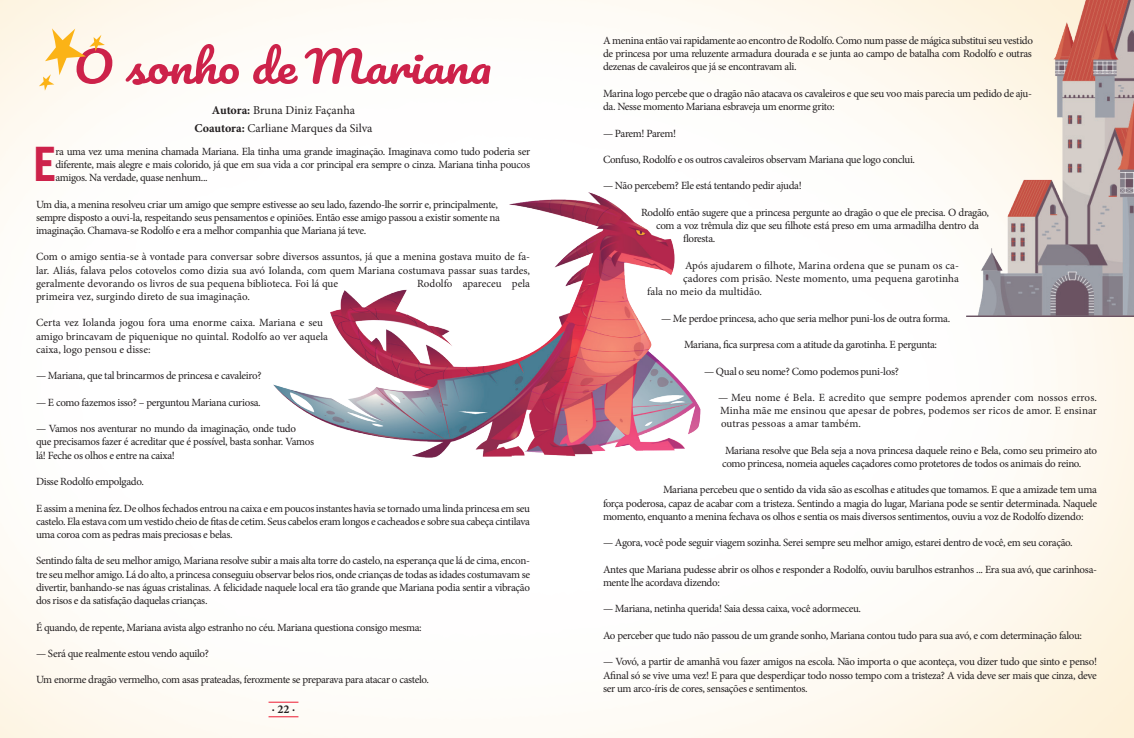
<style>
.page{position:relative;width:1134px;height:738px;background:#fff}
.page>*{position:absolute;margin:0;border:0;box-sizing:border-box;transform-origin:0 0}
.t1{font:700 47.6px "Trade Gothic LT Std";color:#cd224a}
.t2{font:12px "Minion Pro";color:#231f20}
.t3{font:700 12px "Minion Pro";color:#231f20}
.t4{font:11px/13.2px "Minion Pro";letter-spacing:-.03em;color:#231f20;text-align:justify}
.t5{font:11px/13.2px "Minion Pro";color:#231f20}
.t6{font:11px "Minion Pro";letter-spacing:.005em;color:#231f20}
.t7{font:11px "Minion Pro";letter-spacing:.01em;color:#231f20}
.s1{font-weight:700}
</style>
<div class="page">
<img style="left:0;top:0;width:1134px;height:737px">
<img style="left:273px;top:192px;width:434px;height:274px">
<svg style="left:126px;top:44px;width:113px;height:41px"></svg>
<svg style="left:253px;top:44px;width:45px;height:40px"></svg>
<svg style="left:305px;top:48px;width:185px;height:36px"></svg>
<svg style="left:39px;top:28px;width:73px;height:63px"></svg>
<img style="left:966px;top:0;width:168px;height:316px">
<svg style="left:269px;top:716px;width:29px;height:1px"></svg>
<svg style="left:269px;top:701px;width:29px;height:1px"></svg>
<p class="t2" style="left:212px;top:102px;width:144px"><span class="s1">Autora:</span> Bruna Diniz Façanha</p>
<p class="t2" style="left:194px;top:120px;width:180px"><span class="s1">Coautora:</span> Carliane Marques da Silva</p>
<p class="t1" style="left:33px;top:135px;width:25px">E</p>
<p class="t4" style="left:55px;top:144px;width:476px">ra uma vez uma menina chamada Mariana. Ela tinha uma grande imaginação. Imaginava como tudo poderia ser diferente, mais alegre e mais colorido, já que em sua vida a cor principal era sempre o cinza. Mariana tinha poucos amigos. Na verdade, quase nenhum...</p>
<p class="t4" style="left:36px;top:197px;width:466px;text-align:left">Um dia, a menina resolveu criar um amigo que sempre estivesse ao seu lado, fazendo-lhe sorrir e, principalmente, sempre disposto a ouvi-la, respeitando seus pensamentos e opiniões. Então esse amigo passou a existir somente na imaginação. Chamava-se Rodolfo e era a melhor companhia que Mariana já teve.</p>
<p class="t4" style="left:36px;top:250px;width:496px">Com o amigo sentia-se à vontade para conversar sobre diversos assuntos, já que a menina gostava muito de fa&shy;lar. Aliás, falava pelos cotovelos como dizia sua avó Iolanda, com quem Mariana costumava passar suas tardes, geralmente devorando os livros de sua pequena biblioteca. Foi lá que</p>
<p class="t5" style="left:417px;top:276px;width:115px">Rodolfo apareceu pela</p>
<p class="t5" style="left:36px;top:290px;width:215px">primeira vez, surgindo direto de sua imaginação.</p>
<p class="t5" style="left:36px;top:316px;width:294px">Certa vez Iolanda jogou fora uma enorme caixa. Mariana e seu amigo brincavam de piquenique no quintal. Rodolfo ao ver aquela caixa, logo pensou e disse:</p>
<p class="t4" style="left:36px;top:369px;width:227px">— Mariana, que tal brincarmos de princesa e cavaleiro?</p>
<p class="t4" style="left:36px;top:395px;width:226px">— E como fazemos isso? – perguntou Mariana curiosa.</p>
<p class="t4" style="left:36px;top:422px;width:280px;text-align:left">— Vamos nos aventurar no mundo da imaginação, onde tudo que precisamos fazer é acreditar que é possível, basta sonhar. Vamos lá! Feche os olhos e entre na caixa!</p>
<p class="t4" style="left:36px;top:474px;width:109px">Disse Rodolfo empolgado.</p>
<p class="t4" style="left:36px;top:501px;width:496px">E assim a menina fez. De olhos fechados entrou na caixa e em poucos instantes havia se tornado uma linda princesa em seu castelo. Ela estava com um vestido cheio de fitas de cetim. Seus cabelos eram longos e cacheados e sobre sua cabeça cintilava uma coroa com as pedras mais preciosas e belas.</p>
<p class="t4" style="left:36px;top:554px;width:496px">Sentindo falta de seu melhor amigo, Mariana resolve subir a mais alta torre do castelo, na esperança que lá de cima, encon&shy;tre seu melhor amigo. Lá do alto, a princesa conseguiu observar belos rios, onde crianças de todas as idades costumavam se divertir, banhando-se nas águas cristalinas. A felicidade naquele local era tão grande que Mariana podia sentir a vibração dos risos e da satisfação daquelas crianças.</p>
<p class="t4" style="left:36px;top:620px;width:387px">É quando, de repente, Mariana avista algo estranho no céu. Mariana questiona consigo mesma:</p>
<p class="t4" style="left:36px;top:646px;width:175px">— Será que realmente estou vendo aquilo?</p>
<p class="t4" style="left:36px;top:672px;width:395px">Um enorme dragão vermelho, com asas prateadas, ferozmente se preparava para atacar o castelo.</p>
<p class="t3" style="left:272px;top:700px;width:25px">∙ 22 ∙</p>
<p class="t4" style="left:603px;top:34px;width:432px">A menina então vai rapidamente ao encontro de Rodolfo. Como num passe de mágica substitui seu vestido de princesa por uma reluzente armadura dourada e se junta ao campo de batalha com Rodolfo e outras dezenas de cavaleiros que já se encontravam ali.</p>
<p class="t4" style="left:603px;top:87px;width:431px">Marina logo percebe que o dragão não atacava os cavaleiros e que seu voo mais parecia um pedido de aju&shy;da. Nesse momento Mariana esbraveja um enorme grito:</p>
<p class="t4" style="left:603px;top:126px;width:75px">— Parem! Parem!</p>
<p class="t4" style="left:603px;top:153px;width:314px">Confuso, Rodolfo e os outros cavaleiros observam Mariana que logo conclui.</p>
<p class="t4" style="left:603px;top:179px;width:200px">— Não percebem? Ele está tentando pedir ajuda!</p>
<p class="t4" style="left:641px;top:206px;width:349px">Rodolfo então sugere que a princesa pergunte ao dragão o que ele precisa. O dragão,</p>
<p class="t4" style="left:656px;top:219px;width:325px">com a voz trêmula diz que seu filhote está preso em uma armadilha dentro da</p>
<p class="t4" style="left:683px;top:232px;width:34px">floresta.</p>
<p class="t6" style="left:685px;top:258px;width:276px">Após ajudarem o filhote, Marina ordena que se punam os ca-</p>
<p class="t6" style="left:683px;top:271px;width:278px">çadores com prisão. Neste momento, uma pequena garotinha</p>
<p class="t7" style="left:647px;top:284px;width:117px">fala no meio da multidão.</p>
<p class="t4" style="left:661px;top:311px;width:291px">— Me perdoe princesa, acho que seria melhor puni-los de outra forma.</p>
<p class="t4" style="left:684px;top:338px;width:255px">Mariana, fica surpresa com a atitude da garotinha. E pergunta:</p>
<p class="t4" style="left:704px;top:364px;width:196px">— Qual o seu nome? Como podemos puni-los?</p>
<p class="t4" style="left:718px;top:390px;width:381px">— Meu nome é Bela. E acredito que sempre podemos aprender com nossos erros.<br>Minha mãe me ensinou que apesar de pobres, podemos ser ricos de amor. E ensinar outras pessoas a amar também.</p>
<p class="t4" style="left:722px;top:443px;width:377px">Mariana resolve que Bela seja a nova princesa daquele reino e Bela, como seu primeiro ato como princesa, nomeia aqueles caçadores como protetores de todos os animais do reino.</p>
<p class="t4" style="left:603px;top:483px;width:496px;text-indent:60px">Mariana percebeu que o sentido da vida são as escolhas e atitudes que tomamos. E que a amizade tem uma força poderosa, capaz de acabar com a tristeza. Sentindo a magia do lugar, Mariana pode se sentir determinada. Naquele momento, enquanto a menina fechava os olhos e sentia os mais diversos sentimentos, ouviu a voz de Rodolfo dizendo:</p>
<p class="t4" style="left:603px;top:536px;width:471px">— Agora, você pode seguir viagem sozinha. Serei sempre seu melhor amigo, estarei dentro de você, em seu coração.</p>
<p class="t4" style="left:603px;top:562px;width:496px">Antes que Mariana pudesse abrir os olhos e responder a Rodolfo, ouviu barulhos estranhos ... Era sua avó, que carinhosa&shy;mente lhe acordava dizendo:</p>
<p class="t4" style="left:603px;top:602px;width:260px">— Mariana, netinha querida! Saia dessa caixa, você adormeceu.</p>
<p class="t4" style="left:603px;top:628px;width:481px">Ao perceber que tudo não passou de um grande sonho, Mariana contou tudo para sua avó, e com determinação falou:</p>
<p class="t4" style="left:603px;top:654px;width:496px">— Vovó, a partir de amanhã vou fazer amigos na escola. Não importa o que aconteça, vou dizer tudo que sinto e penso!<br>Afinal só se vive uma vez! E para que desperdiçar todo nosso tempo com a tristeza? A vida deve ser mais que cinza, deve ser um arco-íris de cores, sensações e sentimentos.</p>
</div>
